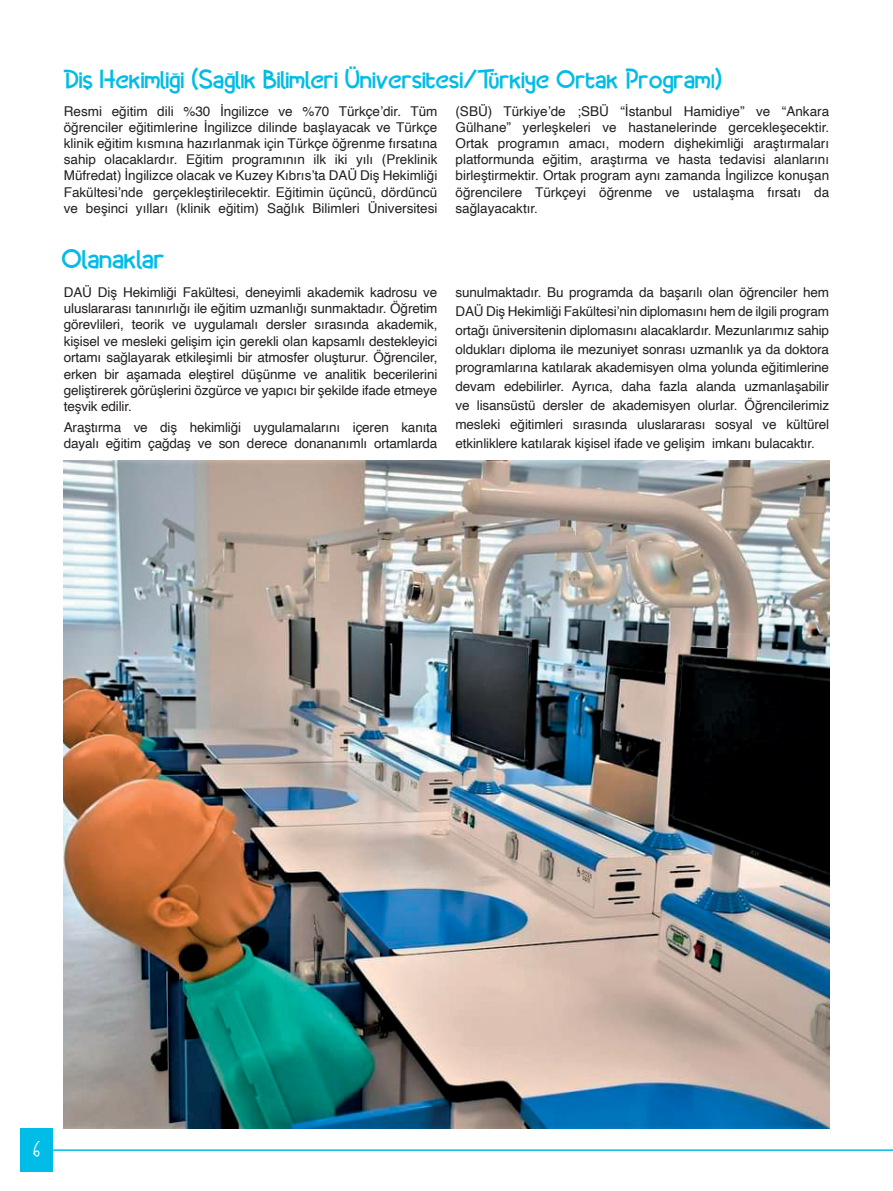
<style>
.page{position:relative;width:893px;height:1191px;background:#fff}
.page>*{position:absolute;margin:0;border:0;box-sizing:border-box;transform-origin:0 0}
.t1{font:27px "Djakarta New";letter-spacing:.03em;color:#00bce6}
.t2{font:25.5px "Djakarta New";letter-spacing:.03em;color:#00bce6}
.t3{font:19.5px "Latter Slant";color:#fff}
.t4{font:13.5px/16.2px "Helvetica";letter-spacing:-.01em;color:#231f20;text-align:justify}
</style>
<div class="page">
<div style="left:20px;top:1128px;width:33px;height:43px;background:#00bce6"></div>
<hr style="left:53px;top:1149px;width:840px;height:1px;background:#00bce6">
<img style="left:64px;top:461px;width:765px;height:667px">
<p class="t2" style="left:64px;top:66px;width:660px">Diş Hekimliği (Sağlık Bilimleri Üniversitesi/Türkiye Ortak Programı)</p>
<p class="t4" style="left:64px;top:103px;width:375px">Resmi eğitim dili %30 İngilizce ve %70 Türkçe’dir. Tüm öğrenciler eğitimlerine İngilizce dilinde başlayacak ve Türkçe klinik eğitim kısmına hazırlanmak için Türkçe öğrenme fırsatına sahip olacaklardır. Eğitim programının ilk iki yılı (Preklinik Müfredat) İngilizce olacak ve Kuzey Kıbrıs’ta DAÜ Diş Hekimliği Fakültesi’nde gerçekleştirilecektir. Eğitimin üçüncü, dördüncü ve beşinci yılları (klinik eğitim) Sağlık Bilimleri Üniversitesi</p>
<p class="t4" style="left:455px;top:103px;width:375px">(SBÜ) Türkiye’de ;SBÜ “İstanbul Hamidiye” ve “Ankara Gülhane” yerleşkeleri ve hastanelerinde gercekleşecektir.<br>Ortak programın amacı, modern dişhekimliği araştırmaları platformunda eğitim, araştırma ve hasta tedavisi alanlarını birleştirmektir. Ortak program aynı zamanda İngilizce konuşan öğrencilere Türkçeyi öğrenme ve ustalaşma fırsatı da sağlayacaktır.</p>
<p class="t1" style="left:62px;top:245px;width:104px">Olanaklar</p>
<p class="t4" style="left:64px;top:284px;width:375px">DAÜ Diş Hekimliği Fakültesi, deneyimli akademik kadrosu ve uluslararası tanınırlığı ile eğitim uzmanlığı sunmaktadır. Öğretim görevlileri, teorik ve uygulamalı dersler sırasında akademik, kişisel ve mesleki gelişim için gerekli olan kapsamlı destekleyici ortamı sağlayarak etkileşimli bir atmosfer oluşturur. Öğrenciler, erken bir aşamada eleştirel düşünme ve analitik becerilerini geliştirerek görüşlerini özgürce ve yapıcı bir şekilde ifade etmeye teşvik edilir.</p>
<p class="t4" style="left:64px;top:419px;width:375px">Araştırma ve diş hekimliği uygulamalarını içeren kanıta dayalı eğitim çağdaş ve son derece donananımlı ortamlarda</p>
<p class="t4" style="left:455px;top:283px;width:375px;line-height:18.9px">sunulmaktadır. Bu programda da başarılı olan öğrenciler hem DAÜ Diş Hekimliği Fakültesi’nin diplomasını hem de ilgili program ortağı üniversitenin diplomasını alacaklardır. Mezunlarımız sahip oldukları diploma ile mezuniyet sonrası uzmanlık ya da doktora programlarına katılarak akademisyen olma yolunda eğitimlerine devam edebilirler. Ayrıca, daha fazla alanda uzmanlaşabilir ve lisansüstü dersler de akademisyen olurlar. Öğrencilerimiz mesleki eğitimleri sırasında uluslararası sosyal ve kültürel etkinliklere katılarak kişisel ifade ve gelişim imkanı bulacaktır.</p>
<h3 class="t3" style="left:33px;top:1136px;width:9px">6</h3>
</div>
